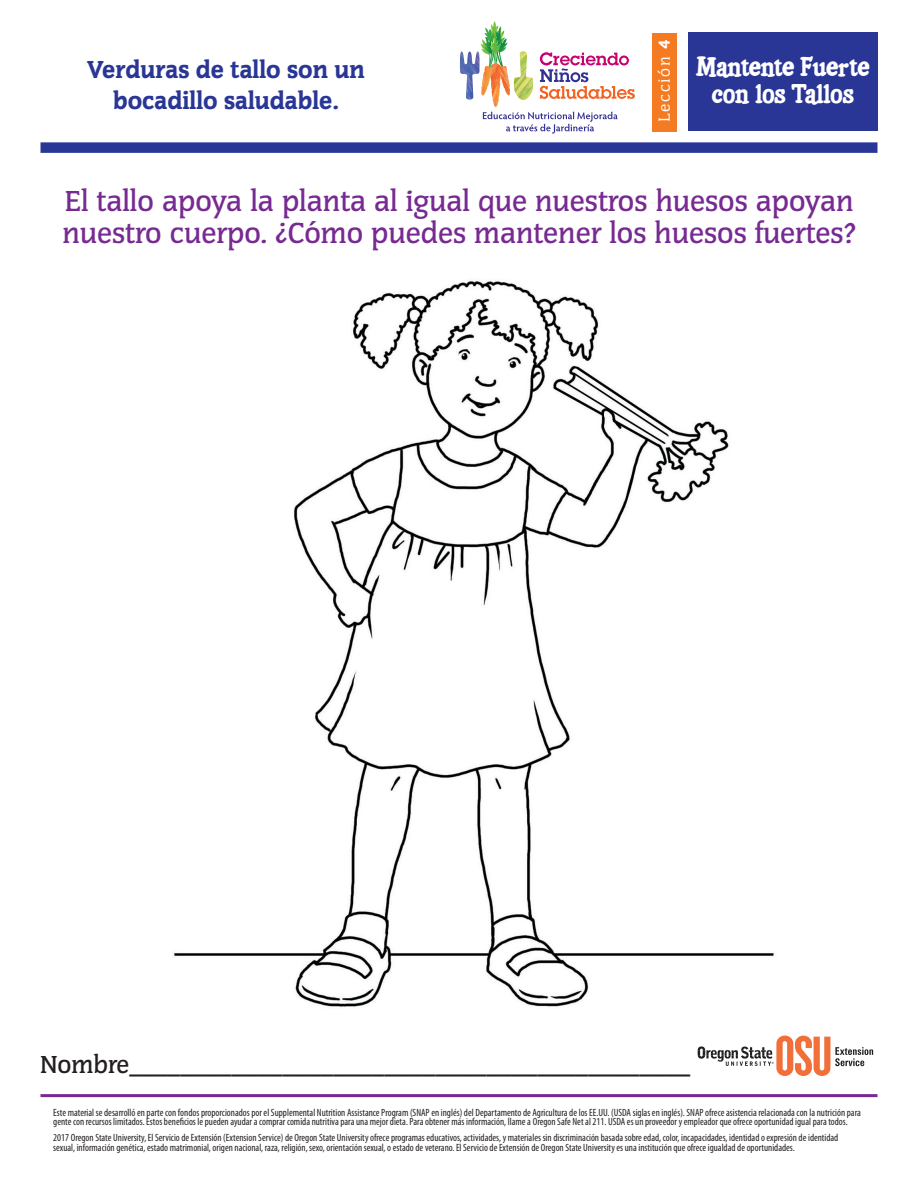
<style>
.page{position:relative;width:918px;height:1188px;background:#fff}
.page>*{position:absolute;margin:0;border:0;box-sizing:border-box;transform-origin:0 0}
.t1{font:500 30px/31.5px "Congress EF";color:#772a91}
.t2{font:500 25.5px "Congress EF";color:#231f20}
.t3{font:900 25.5px/31.5px "Congress LT Std";color:#293695;text-align:center}
.t4{font:25.5px/27px "Pumpkin JF";color:#fff;text-align:center}
.t5{font:16.5px "Congress LT Std";letter-spacing:.1em;color:#fff}
.t6{font:condensed 10.5px/9.8px "Myriad Pro";color:#231f20}
.t7{font:3px "Helvetica";color:#231f20}
.s1{font-weight:900}
</style>
<div class="page">
<div style="left:688px;top:32px;width:190px;height:99px;background:#293695"></div>
<div style="left:652px;top:33px;width:25px;height:98px;background:#f47b21"></div>
<div style="left:40px;top:142px;width:838px;height:11px;background:#293695"></div>
<svg style="left:698px;top:1036px;width:175px;height:40px"></svg>
<hr style="left:40px;top:1094px;width:838px;height:3px;background:#772a91">
<img style="left:174px;top:281px;width:600px;height:726px">
<svg style="left:483px;top:112px;width:135px;height:22px"></svg>
<img style="left:492px;top:91px;width:8px;height:16px">
<img style="left:491px;top:21px;width:8px;height:6px">
<img style="left:484px;top:27px;width:8px;height:10px">
<img style="left:481px;top:39px;width:3px;height:10px">
<img style="left:481px;top:91px;width:12px;height:5px">
<img style="left:498px;top:91px;width:12px;height:5px">
<img style="left:484px;top:37px;width:6px;height:12px">
<img style="left:500px;top:38px;width:8px;height:11px">
<img style="left:492px;top:26px;width:13px;height:20px">
<img style="left:490px;top:36px;width:10px;height:13px">
<img style="left:460px;top:51px;width:20px;height:49px">
<img style="left:514px;top:51px;width:19px;height:49px">
<svg style="left:492px;top:97px;width:8px;height:2px"></svg>
<svg style="left:481px;top:49px;width:29px;height:42px"></svg>
<svg style="left:540px;top:52px;width:95px;height:47px"></svg>
<h2 class="t3" style="left:87px;top:53px;width:279px">Verduras de tallo son un bocadillo saludable.</h2>
<h3 class="t5" style="left:655px;top:122px;width:84px;rotate:-90deg">Lección <span class="s1">4</span></h3>
<h2 class="t4" style="left:696px;top:55px;width:175px">Mantente Fuerte con los Tallos</h2>
<h1 class="t1" style="left:63px;top:188px;width:795px">El tallo apoya la planta al igual que nuestros huesos apoyan nuestro cuerpo. ¿Cómo puedes mantener los huesos fuertes?</h1>
<h2 class="t2" style="left:40px;top:1053px;width:651px">Nombre____________________________________________</h2>
<p class="t7" style="left:772px;top:1061px;width:4px">®</p>
<p class="t6" style="left:53px;top:1108px;width:809px">Este material se desarrolló en parte con fondos proporcionados por el Supplemental Nutrition Assistance Program (SNAP en inglés) del Departamento de Agricultura de los EE.UU. (USDA siglas en inglés). SNAP ofrece asistencia relacionada con la nutrición para gente con recursos limitados. Estos beneficios le pueden ayudar a comprar comida nutritiva para una mejor dieta. Para obtener más información, llame a Oregon Safe Net al 211. USDA es un proveedor y empleador que ofrece oportunidad igual para todos.</p>
<p class="t6" style="left:53px;top:1134px;width:787px">2017 Oregon State University, El Servicio de Extensión (Extension Service) de Oregon State University ofrece programas educativos, actividades, y materiales sin discriminación basada sobre edad, color, incapacidades, identidad o expresión de identidad sexual, información genética, estado matrimonial, origen nacional, raza, religión, sexo, orientación sexual, o estado de veterano. El Servicio de Extensión de Oregon State University es una institución que ofrece igualdad de oportunidades.</p>
</div>
